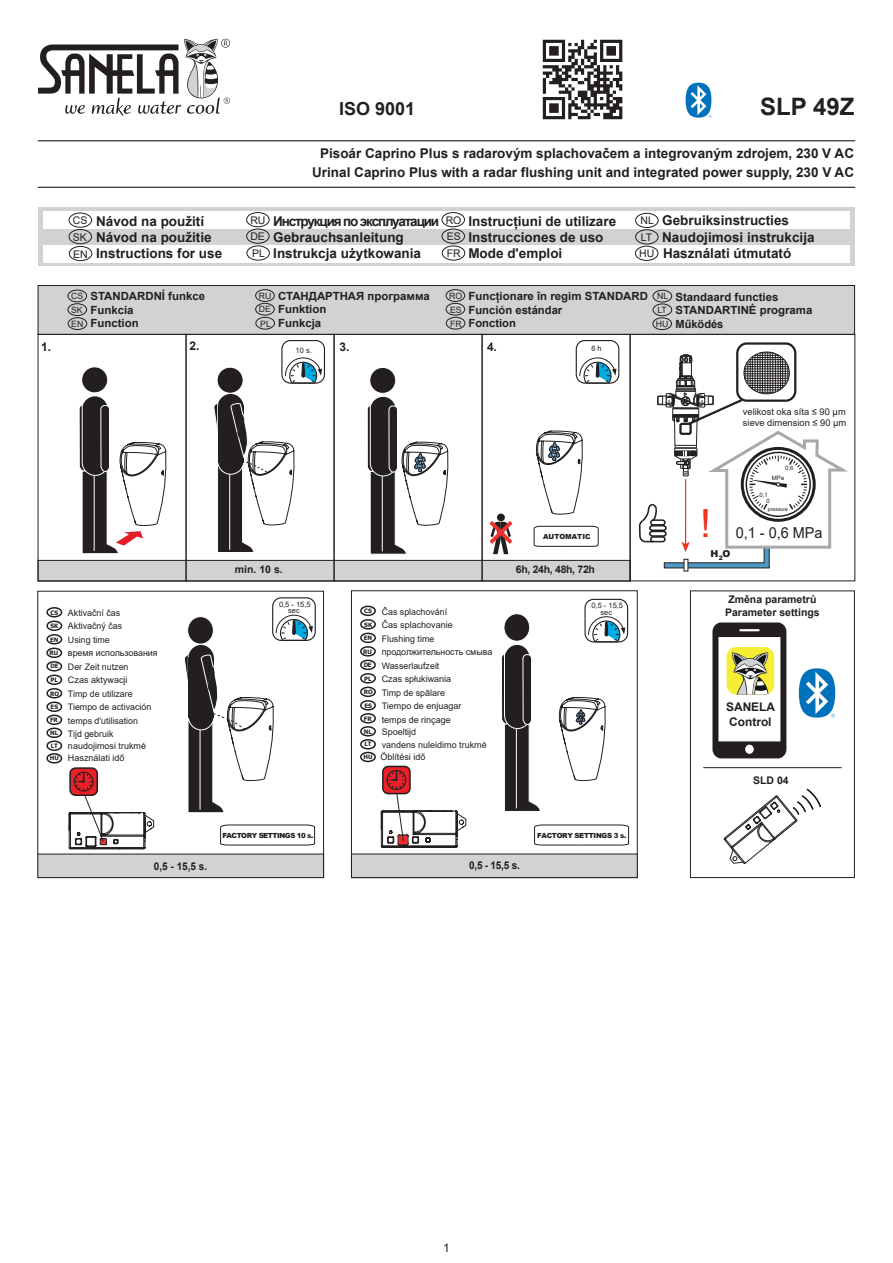
<style>
.page{position:relative;width:893px;height:1263px;background:#fff}
.page>*{position:absolute;margin:0;border:0;box-sizing:border-box;transform-origin:0 0}
.t1{font:38.85px "Arial";color:#ef3122}
.t2{font:700 24px "Arial";color:#231f20}
.t3{font:700 18px "Arial";color:#231f20}
.t4{font:15.15px "Arial";color:#231f20;scale:.96 1}
.t5{font:700 13.5px/16.2px "Arial";color:#231f20}
.t6{font:700 13.5px "Arial";letter-spacing:-.085em;color:#231f20}
.t7{font:700 12px "Arial";color:#231f20}
.t8{font:12px "Arial";color:#231f20}
.t9{font:700 11.85px/14.2px "Arial";color:#231f20}
.t10{font:700 11.25px/13.5px "Arial";color:#231f20}
.t11{font:700 10.65px "Arial";color:#231f20;scale:.94 1}
.t12{font:700 10.5px/12.6px "Arial";color:#231f20;text-align:center}
.t13{font:10.5px "Arial";color:#231f20}
.t14{font:700 10.5px "Arial";letter-spacing:-.03em;color:#231f20}
.t15{font:900 9.6px "Arial";color:#231f20}
.t16{font:9.3px/11.2px "Arial";color:#231f20}
.t17{font:9px/13.4px "Arial";color:#231f20}
.t18{font:8.7px "Arial";color:#231f20}
.t19{font:7.5px/6.8px "Arial";color:#231f20;text-align:center}
.t20{font:900 7.05px "Arial";letter-spacing:-.06em;color:#231f20}
.t21{font:900 7.05px "Arial";letter-spacing:-.04em;color:#231f20}
.t22{font:900 7.05px "Arial";color:#231f20}
.t23{font:700 6px/13px "Tahoma";color:#231f20}
.t24{font:6px/6.3px "Arial";color:#231f20}
.t25{font:5.25px "Arial";color:#231f20}
.s1{font-weight:400;font-size:10.5px}
.s2{font-weight:400;font-size:8.7px}
.s3{font-family:"Tahoma";font-weight:700;font-size:6px}
</style>
<div class="page">
<hr style="left:38px;top:140px;width:816px;height:1px;background:#231f20">
<hr style="left:38px;top:187px;width:816px;height:1px;background:#231f20">
<svg style="left:38px;top:39px;width:192px;height:77px"></svg>
<svg style="left:543px;top:40px;width:79px;height:79px"></svg>
<div style="left:38px;top:208px;width:816px;height:58px;background:#d1d2d4"></div>
<div style="left:69px;top:229px;width:23px;height:15px;border:1px solid #231f20;border-radius:50%"></div>
<div style="left:44px;top:211px;width:806px;height:17px;background:#fff"></div>
<div style="left:69px;top:213px;width:23px;height:15px;border:1px solid #231f20;border-radius:50%"></div>
<div style="left:44px;top:245px;width:806px;height:17px;background:#fff"></div>
<div style="left:246px;top:229px;width:23px;height:15px;border:1px solid #231f20;border-radius:50%"></div>
<div style="left:246px;top:212px;width:23px;height:15px;border:1px solid #231f20;border-radius:50%"></div>
<div style="left:635px;top:229px;width:23px;height:15px;border:1px solid #231f20;border-radius:50%"></div>
<div style="left:635px;top:213px;width:23px;height:15px;border:1px solid #231f20;border-radius:50%"></div>
<div style="left:635px;top:246px;width:23px;height:15px;border:1px solid #231f20;border-radius:50%"></div>
<div style="left:351px;top:854px;width:286px;height:24px;background:#d1d2d4;border:1px solid #231f20"></div>
<div style="left:38px;top:285px;width:816px;height:49px;background:#d1d2d4"></div>
<div style="left:652px;top:304px;width:20px;height:12px;border:1px solid #231f20;border-radius:50%"></div>
<div style="left:652px;top:290px;width:20px;height:12px;border:1px solid #231f20;border-radius:50%"></div>
<div style="left:652px;top:317px;width:20px;height:13px;border:1px solid #231f20;border-radius:50%"></div>
<div style="left:38px;top:285px;width:816px;height:50px;border:1px solid #231f20"></div>
<div style="left:38px;top:560px;width:592px;height:21px;background:#d1d2d4"></div>
<div style="left:630px;top:334px;width:225px;height:247px;border:1px solid #231f20"></div>
<div style="left:743px;top:352px;width:46px;height:42px;border:1px solid #231f20;border-radius:50%"></div>
<hr style="left:764px;top:352px;width:1px;height:42px;background:#231f20">
<hr style="left:767px;top:352px;width:1px;height:42px;background:#231f20">
<hr style="left:769px;top:352px;width:1px;height:42px;background:#231f20">
<div style="left:736px;top:342px;width:60px;height:60px;border:2px solid #231f20;border-radius:10px"></div>
<svg style="left:638px;top:353px;width:210px;height:215px"></svg>
<div style="left:334px;top:334px;width:148px;height:247px;border:1px solid #231f20"></div>
<div style="left:281px;top:340px;width:44px;height:44px;border:1px solid #231f20;border-radius:9px"></div>
<svg style="left:483px;top:140px;width:146px;height:739px"></svg>
<svg style="left:46px;top:240px;width:276px;height:639px"></svg>
<div style="left:74px;top:772px;width:20px;height:20px;border:1px solid #231f20;border-radius:50%"></div>
<svg style="left:337px;top:140px;width:129px;height:739px"></svg>
<div style="left:386px;top:770px;width:20px;height:20px;border:1px solid #231f20;border-radius:50%"></div>
<svg style="left:685px;top:83px;width:26px;height:35px"></svg>
<div style="left:690px;top:591px;width:164px;height:287px;border:1px solid #231f20"></div>
<hr style="left:703px;top:767px;width:138px;height:1px;background:#231f20">
<svg style="left:723px;top:788px;width:98px;height:76px"></svg>
<svg style="left:712px;top:622px;width:74px;height:136px"></svg>
<svg style="left:798px;top:668px;width:37px;height:50px"></svg>
<h3 class="t3" style="left:339px;top:96px;width:78px">ISO 9001</h3>
<h2 class="t2" style="left:760px;top:90px;width:96px">SLP 49Z</h2>
<h3 class="t5" style="left:312px;top:143px;width:543px;line-height:19.5px;text-align:center">Pisoár Caprino Plus s radarovým splachovačem a integrovaným zdrojem, 230 V AC<br>Urinal Caprino Plus with a radar flushing unit and integrated power supply, 230 V AC</h3>
<p class="t13" style="left:73px;top:213px;width:16px">CS</p>
<p class="t13" style="left:73px;top:247px;width:16px">EN</p>
<p class="t13" style="left:73px;top:230px;width:16px">SK</p>
<h3 class="t5" style="left:96px;top:213px;width:128px">Návod na použití<br>Návod na použitie<br>Instructions for use</h3>
<p class="t13" style="left:250px;top:213px;width:17px">RU</p>
<p class="t13" style="left:252px;top:246px;width:14px">PL</p>
<p class="t13" style="left:250px;top:229px;width:16px">DE</p>
<h3 class="t5" style="left:468px;top:213px;width:149px">Instrucțiuni de utilizare<br>Instrucciones de uso<br>Mode d'emploi</h3>
<h3 class="t5" style="left:662px;top:213px;width:128px">Gebruiksinstructies</h3>
<h3 class="t6" style="left:273px;top:211px;width:167px">Инструкция по эксплуатации</h3>
<p class="t13" style="left:640px;top:214px;width:15px">NL</p>
<h3 class="t5" style="left:273px;top:229px;width:149px">Gebrauchsanleitung<br>Instrukcja użytkowania</h3>
<p class="t13" style="left:445px;top:213px;width:17px">RO</p>
<p class="t13" style="left:446px;top:246px;width:15px">FR</p>
<h3 class="t5" style="left:662px;top:229px;width:154px">Naudojimosi instrukcija</h3>
<h3 class="t5" style="left:639px;top:245px;width:154px"><span class="s1">HU</span> Használati útmutató</h3>
<p class="t13" style="left:446px;top:229px;width:16px">ES</p>
<p class="t13" style="left:640px;top:230px;width:13px">LT</p>
<p class="t18" style="left:71px;top:290px;width:14px">CS</p>
<p class="t18" style="left:71px;top:318px;width:14px">EN</p>
<p class="t18" style="left:71px;top:304px;width:13px">SK</p>
<p class="t10" style="left:90px;top:290px;width:116px">STANDARDNÍ funkce<br>Funkcia<br>Function</p>
<p class="t18" style="left:259px;top:290px;width:14px">RU</p>
<p class="t18" style="left:260px;top:317px;width:12px">PL</p>
<p class="t18" style="left:259px;top:303px;width:14px">DE</p>
<p class="t10" style="left:278px;top:289px;width:153px">СТАНДАРТНАЯ программа<br>Funktion<br>Funkcja</p>
<p class="t10" style="left:468px;top:289px;width:181px">Funcționare în regim STANDARD<br>Función estándar<br>Fonction</p>
<p class="t18" style="left:449px;top:290px;width:15px">RO</p>
<p class="t18" style="left:450px;top:318px;width:13px">FR</p>
<p class="t18" style="left:450px;top:303px;width:13px">ES</p>
<p class="t10" style="left:657px;top:290px;width:123px"><span class="s2">NL</span> Standaard functies</p>
<p class="t10" style="left:675px;top:304px;width:138px">STANDARTINĖ programa</p>
<p class="t10" style="left:655px;top:317px;width:69px"><span class="s2">HU</span> Működés</p>
<p class="t18" style="left:657px;top:304px;width:11px">LT</p>
<h3 class="t7" style="left:41px;top:338px;width:11px">1.</h3>
<h3 class="t7" style="left:189px;top:338px;width:11px">2.</h3>
<h3 class="t7" style="left:339px;top:339px;width:11px">3.</h3>
<h3 class="t7" style="left:487px;top:338px;width:11px">4.</h3>
<p class="t19" style="left:295px;top:347px;width:18px">10 s.</p>
<p class="t19" style="left:591px;top:345px;width:12px">6 h</p>
<p class="t22" style="left:543px;top:531px;width:49px">AUTOMATIC</p>
<p class="t12" style="left:235px;top:563px;width:49px">min. 10 s.</p>
<p class="t14" style="left:516px;top:562px;width:81px">6h, 24h, 48h, 72h</p>
<p class="t19" style="left:279px;top:600px;width:33px">0,5 - 15,5 sec</p>
<p class="t19" style="left:591px;top:602px;width:33px">0,5 - 15,5 sec</p>
<p class="t17" style="left:381px;top:605px;width:112px">Čas splachování<br>Čas splachovanie<br>Flushing time продолжительность смыва<br>Wasserlaufzeit<br>Czas spłukiwania<br>Timp de spălare<br>Tiempo de enjuagar<br>temps de rinçage<br>Spoeltijd<br>vandens nuleidimo trukmė</p>
<p class="t23" style="left:364px;top:605px;width:9px">CS</p>
<p class="t23" style="left:364px;top:618px;width:9px">SK</p>
<p class="t23" style="left:364px;top:632px;width:10px">EN</p>
<p class="t23" style="left:364px;top:672px;width:9px">PL</p>
<p class="t17" style="left:68px;top:606px;width:91px">Aktivační čas<br>Aktivačný čas<br>Using time<br>время использования<br>Der Zeit nutzen<br>Czas aktywacji<br>Timp de utilizare<br>Tiempo de activación temps d'utilisation<br>Tijd gebruik naudojimosi trukmė</p>
<p class="t23" style="left:51px;top:606px;width:9px">CS</p>
<p class="t23" style="left:51px;top:620px;width:9px">SK</p>
<p class="t23" style="left:50px;top:633px;width:10px">EN</p>
<p class="t23" style="left:51px;top:674px;width:9px">PL</p>
<p class="t23" style="left:363px;top:645px;width:10px">RU<br>DE</p>
<p class="t23" style="left:364px;top:686px;width:10px">RO</p>
<p class="t23" style="left:364px;top:699px;width:10px;text-align:justify">ES FR NL</p>
<p class="t23" style="left:50px;top:647px;width:10px">RU<br>DE</p>
<p class="t23" style="left:50px;top:687px;width:10px">RO</p>
<p class="t23" style="left:50px;top:701px;width:10px;text-align:justify">ES FR NL</p>
<p class="t23" style="left:364px;top:738px;width:9px">LT</p>
<p class="t23" style="left:51px;top:739px;width:9px">LT</p>
<p class="t17" style="left:50px;top:751px;width:76px"><span class="s3">HU</span> Használati idő</p>
<p class="t17" style="left:363px;top:751px;width:63px"><sup>HU</sup> Öblítési idő</p>
<p class="t11" style="left:154px;top:859px;width:58px">0,5 - 15,5 s.</p>
<p class="t20" style="left:222px;top:830px;width:93px">FACTORY SETTINGS 10 s.</p>
<p class="t11" style="left:469px;top:858px;width:55px">0,5 - 15,5 s.</p>
<p class="t21" style="left:537px;top:830px;width:91px">FACTORY SETTINGS 3 s.</p>
<p class="t16" style="left:743px;top:406px;width:105px">velikost oka síta ≤ 90 µm sieve dimension ≤ 90 µm</p>
<h1 class="t1" style="left:700px;top:496px;width:12px">!</h1>
<p class="t24" style="left:785px;top:465px;width:10px">0,6</p>
<p class="t24" style="left:771px;top:474px;width:14px">MPa</p>
<p class="t25" style="left:767px;top:505px;width:22px">pressure</p>
<p class="t24" style="left:766px;top:492px;width:5px;text-indent:-7px">0,1<br>0</p>
<h3 class="t4" style="left:735px;top:522px;width:92px">0,1 - 0,6 MPa</h3>
<p class="t15" style="left:710px;top:547px;width:21px">H<sub>2</sub>O</p>
<p class="t12" style="left:725px;top:593px;width:96px">Změna parametrů<br>Parameter settings</p>
<h3 class="t9" style="left:726px;top:700px;width:50px">SANELA<br>Control</h3>
<p class="t12" style="left:753px;top:775px;width:37px">SLD 04</p>
<h3 class="t8" style="left:443px;top:1239px;width:8px">1</h3>
</div>
